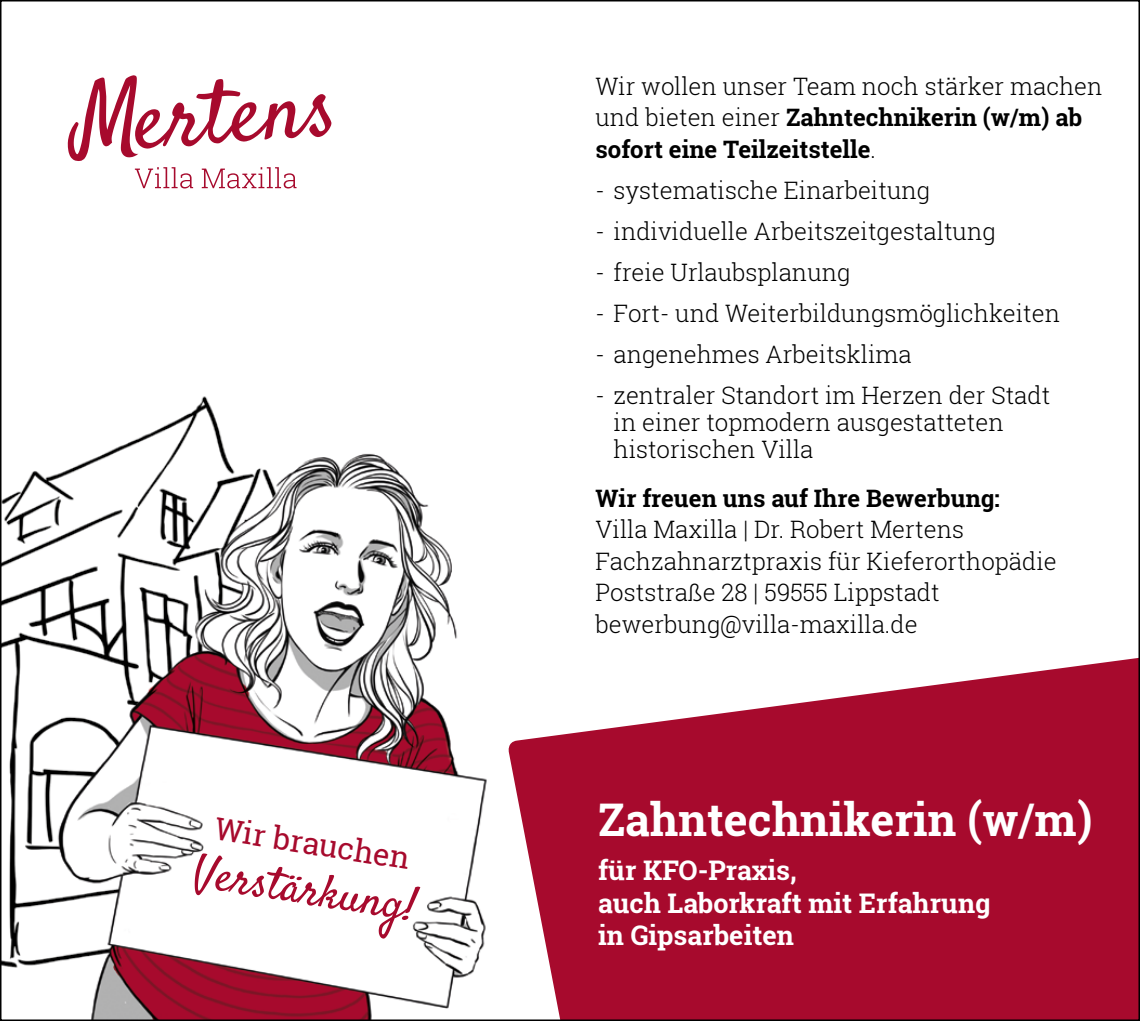
<style>
.page{position:relative;width:1140px;height:1021px;background:#fff}
.page>*{position:absolute;margin:0;border:0;box-sizing:border-box;transform-origin:0 0}
.t1{font:46.5px "Satisfy";color:#a70a2d}
.t2{font:700 45px "Roboto Slab";color:#fff}
.t3{font:30.6px "Roboto Slab";color:#a70a2d}
.t4{font:700 27px/32.7px "Roboto Slab";color:#fff}
.t5{font:300 24px/31.5px "Roboto Slab";color:#000}
.t6{font:700 24px "Roboto Slab";color:#000}
.s1{font-weight:700}
</style>
<div class="page">
<img style="left:3px;top:396px;width:484px;height:621px">
<svg style="left:508px;top:658px;width:629px;height:359px;background:#b42e4c"></svg>
<svg style="left:68px;top:75px;width:263px;height:86px"></svg>
<svg style="left:135px;top:167px;width:58px;height:21px"></svg>
<svg style="left:202px;top:167px;width:94px;height:21px"></svg>
<p class="t3" style="left:218px;top:806px;width:198px;rotate:9deg">Wir brauchen</p>
<h1 class="t1" style="left:198px;top:842px;width:227px;rotate:9deg">Verstärkung!</h1>
<p class="t5" style="left:595px;top:70px;width:508px">Wir wollen unser Team noch stärker machen und bieten einer <span class="s1">Zahntechnikerin (w/m) ab sofort eine Teilzeitstelle</span>.</p>
<p class="t5" style="left:595px;top:174px;width:336px">- systematische Einarbeitung</p>
<p class="t5" style="left:595px;top:215px;width:402px">- individuelle Arbeitszeitgestaltung</p>
<p class="t5" style="left:595px;top:256px;width:257px">- freie Urlaubsplanung</p>
<p class="t5" style="left:595px;top:297px;width:466px">- Fort- und Weiterbildungsmöglichkeiten</p>
<p class="t5" style="left:595px;top:338px;width:318px">- angenehmes Arbeitsklima</p>
<p class="t5" style="left:613px;top:381px;width:438px;line-height:27px;text-indent:-18px">- zentraler Standort im Herzen der Stadt in einer topmodern ausgestatteten historischen Villa</p>
<p class="t6" style="left:595px;top:481px;width:406px">Wir freuen uns auf Ihre Bewerbung:</p>
<p class="t5" style="left:595px;top:513px;width:463px">Villa Maxilla | Dr. Robert Mertens Fachzahnarztpraxis für Kieferorthopädie Poststraße 28 | 59555 Lippstadt bewerbung@villa-maxilla.de</p>
<h2 class="t2" style="left:598px;top:788px;width:496px">Zahntechnikerin (w/m)</h2>
<p class="t4" style="left:598px;top:853px;width:394px">für KFO-Praxis,<br>auch Laborkraft mit Erfahrung in Gipsarbeiten</p>
</div>
